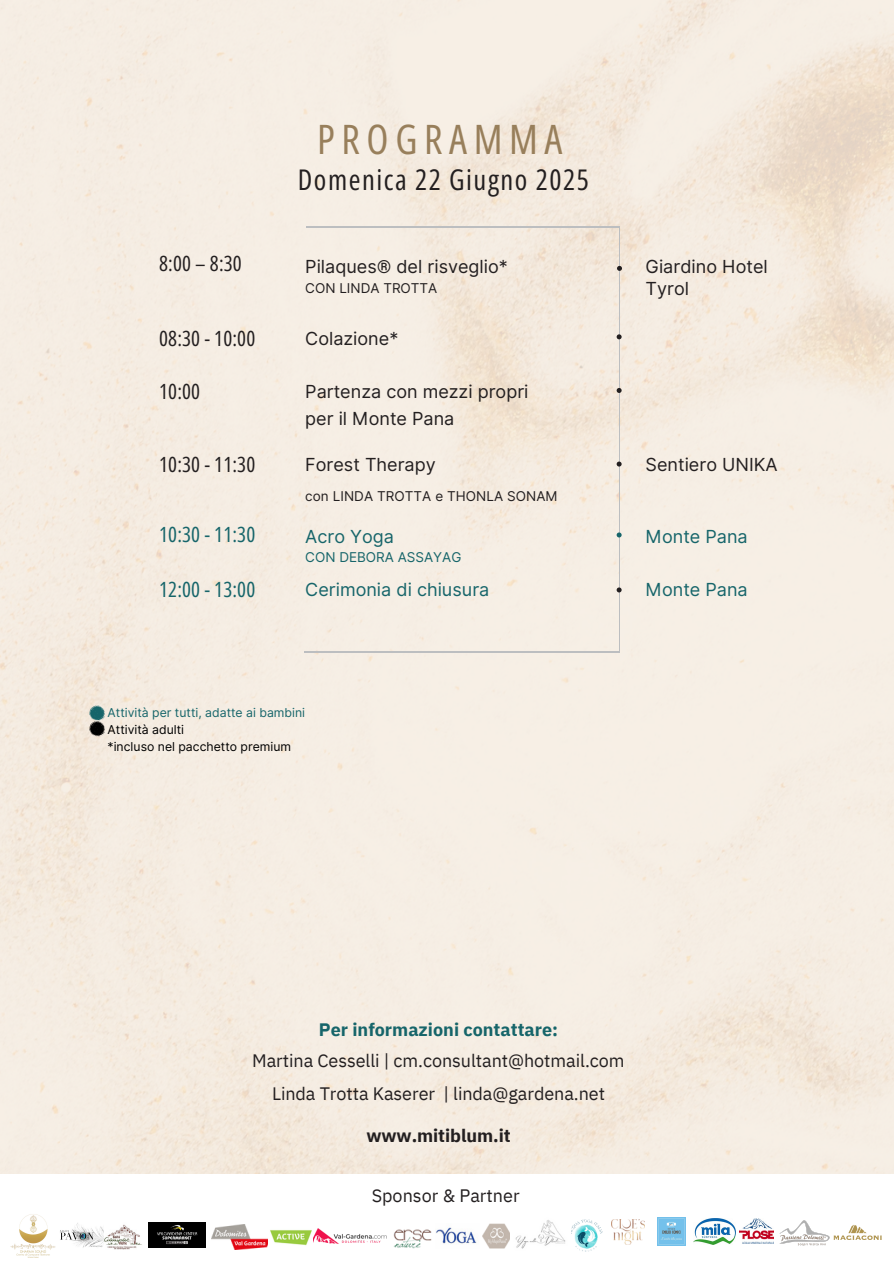
<style>
.page{position:relative;width:894px;height:1264px;background:#fff}
.page>*{position:absolute;margin:0;border:0;box-sizing:border-box;transform-origin:0 0}
.t1{font:40.5px "Open Sans Condensed";letter-spacing:.165em;color:#987f5b}
.t2{font:28.5px "Open Sans Condensed";letter-spacing:.055em;color:#231f20}
.t3{font:21px "Open Sans Condensed";letter-spacing:.005em;color:#231f20}
.t4{font:21px "Open Sans Condensed";letter-spacing:.005em;color:#16656a}
.t5{font:18px/27px "Inter";color:#231f20}
.t6{font:18px "IBM Plex Sans";letter-spacing:-.005em;color:#231f20}
.t7{font:18px "Inter";color:#16656a}
.t8{font:700 18px "IBM Plex Sans";color:#16656a}
.t9{font:700 18px "IBM Plex Sans";letter-spacing:-.005em;color:#231f20}
.t10{font:13.5px "Inter";letter-spacing:.005em;color:#231f20}
.t11{font:13.5px "Inter";color:#16656a}
.t12{font:12.3px "Inter";color:#000}
.t13{font:12.3px "Inter";color:#16656a}
</style>
<div class="page">
<img style="left:0;top:0;width:893px;height:1174px">
<img style="left:393px;top:1229px;width:38px;height:19px">
<img style="left:313px;top:1228px;width:74px;height:16px">
<img style="left:482px;top:1223px;width:28px;height:25px">
<img style="left:436px;top:1227px;width:41px;height:17px">
<img style="left:212px;top:1224px;width:56px;height:25px">
<hr style="left:306px;top:226px;width:313px;height:2px;background:#bcbec0">
<hr style="left:304px;top:651px;width:315px;height:2px;background:#bcbec0">
<hr style="left:619px;top:228px;width:1px;height:425px;background:#bcbec0">
<svg style="left:616px;top:266px;width:5px;height:5px"></svg>
<svg style="left:616px;top:334px;width:5px;height:5px"></svg>
<svg style="left:616px;top:388px;width:5px;height:5px"></svg>
<svg style="left:616px;top:461px;width:5px;height:5px"></svg>
<svg style="left:616px;top:532px;width:5px;height:5px"></svg>
<svg style="left:616px;top:587px;width:5px;height:5px"></svg>
<svg style="left:89px;top:705px;width:15px;height:31px"></svg>
<img style="left:270px;top:1230px;width:42px;height:16px">
<img style="left:739px;top:1218px;width:34px;height:25px">
<img style="left:693px;top:1218px;width:42px;height:26px">
<img style="left:571px;top:1219px;width:32px;height:33px">
<img style="left:611px;top:1219px;width:33px;height:25px">
<img style="left:515px;top:1220px;width:51px;height:29px">
<img style="left:657px;top:1217px;width:28px;height:28px">
<img style="left:103px;top:1224px;width:39px;height:25px">
<div style="left:148px;top:1222px;width:58px;height:25px;background:#000"></div>
<img style="left:157px;top:1225px;width:41px;height:19px">
<img style="left:779px;top:1220px;width:50px;height:26px">
<img style="left:60px;top:1223px;width:43px;height:25px">
<svg style="left:833px;top:1225px;width:48px;height:15px"></svg>
<img style="left:10px;top:1214px;width:46px;height:44px">
<h3 class="t3" style="left:159px;top:248px;width:84px">8:00 – 8:30</h3>
<h5 class="t3" style="left:159px;top:324px;width:98px">08:30 - 10:00</h5>
<p class="t3" style="left:159px;top:377px;width:42px">10:00</p>
<h3 class="t3" style="left:159px;top:450px;width:98px">10:30 - 11:30</h3>
<h5 class="t4" style="left:159px;top:520px;width:98px">10:30 - 11:30</h5>
<h5 class="t4" style="left:159px;top:574px;width:98px">12:00 - 13:00</h5>
<h5 class="t1" style="left:317px;top:111px;width:247px">PROGRAMMA</h5>
<h4 class="t2" style="left:298px;top:159px;width:292px">Domenica 22 Giugno 2025</h4>
<p class="t5" style="left:305px;top:252px;width:204px">Pilaques® del risveglio*</p>
<p class="t10" style="left:305px;top:280px;width:134px">CON LINDA TROTTA</p>
<p class="t5" style="left:305px;top:325px;width:95px">Colazione*</p>
<p class="t5" style="left:305px;top:378px;width:225px">Partenza con mezzi propri per il Monte Pana</p>
<h5 class="t5" style="left:305px;top:451px;width:132px">Forest Therapy</h5>
<p class="t10" style="left:305px;top:488px;width:254px">con LINDA TROTTA e THONLA SONAM</p>
<p class="t7" style="left:305px;top:525px;width:90px">Acro Yoga</p>
<p class="t11" style="left:305px;top:549px;width:158px">CON DEBORA ASSAYAG</p>
<p class="t7" style="left:305px;top:578px;width:185px">Cerimonia di chiusura</p>
<p class="t13" style="left:108px;top:705px;width:199px">Attività per tutti, adatte ai bambini</p>
<h1 class="t12" style="left:108px;top:722px;width:78px">Attività adulti</h1>
<h2 class="t12" style="left:108px;top:739px;width:185px">*incluso nel pacchetto premium</h2>
<h5 class="t5" style="left:645px;top:256px;width:124px;line-height:21.3px">Giardino Hotel<br>Tyrol</h5>
<p class="t5" style="left:645px;top:451px;width:134px">Sentiero UNIKA</p>
<h5 class="t7" style="left:645px;top:525px;width:104px">Monte Pana</h5>
<h5 class="t7" style="left:645px;top:578px;width:104px">Monte Pana</h5>
<h3 class="t8" style="left:319px;top:1017px;width:241px">Per informazioni contattare:</h3>
<h3 class="t6" style="left:252px;top:1048px;width:374px">Martina Cesselli | cm.consultant@hotmail.com</h3>
<h3 class="t6" style="left:272px;top:1081px;width:334px">Linda Trotta Kaserer | linda@gardena.net</h3>
<h5 class="t9" style="left:366px;top:1123px;width:146px">www.mitiblum.it</h5>
<h3 class="t6" style="left:371px;top:1183px;width:149px">Sponsor &amp; Partner</h3>
</div>
